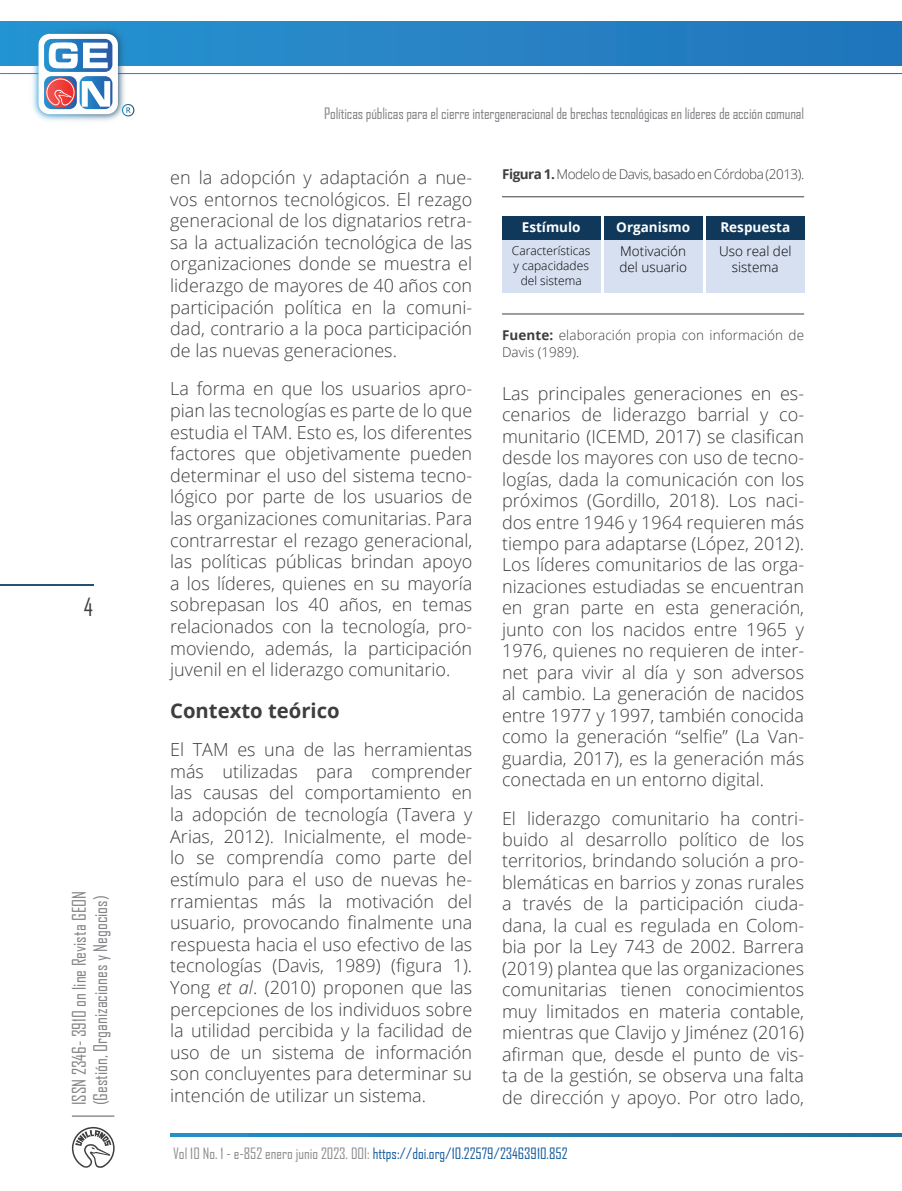
<style>
.page{position:relative;width:902px;height:1191px;background:#fff}
.page>*{position:absolute;margin:0;border:0;box-sizing:border-box;transform-origin:0 0}
.t1{font:24px "Agency FB";color:#3e3e3f}
.N1{font:700 20.25px "Open Sans";color:#3e3e3f}
.Cuerpo_de_Texto{font:300 18px/21.6px "Open Sans";color:#3e3e3f;text-align:justify}
.t2{font:18px/21.6px "Agency FB";color:#808285}
.t3{font:15px "Agency FB";letter-spacing:-.01em;color:#808285}
.t4{font:15px "Agency FB";color:#175d9e}
.t5{font:300 13.5px/23.4px "Open Sans";color:#000;text-align:center}
.Fuente{font:300 13.5px/16.5px "Open Sans";letter-spacing:.005em;color:#3e3e3f}
.Titulo_grafico{font:300 13.5px "Open Sans";letter-spacing:-.035em;color:#3e3e3f}
.t6{font:700 13.5px "Open Sans";color:#fff}
.t7{font:300 12px/15px "Open Sans";color:#000;text-align:center}
.s1{font-style:italic}
.s2{font-weight:700}
.s3{font-weight:700;color:#fff}
.s4{color:#8b8d90}
</style>
<div class="page">
<div style="left:1px;top:22px;width:900px;height:43px;background:#2781c4"></div>
<img style="left:0;top:21px;width:173px;height:100px">
<div style="left:39px;top:34px;width:79px;height:80px;background:#fdfdfd;border-radius:11px"></div>
<svg style="left:44px;top:39px;width:68px;height:70px"></svg>
<hr style="left:72px;top:1115px;width:42px;height:1px;background:#57585a">
<svg style="left:72px;top:1126px;width:43px;height:42px"></svg>
<svg style="left:170px;top:1133px;width:731px;height:4px;background:#217fb1"></svg>
<hr style="left:0;top:584px;width:93px;height:1px;background:#275172">
<hr style="left:502px;top:196px;width:302px;height:1px;background:#3e3e3f">
<hr style="left:502px;top:313px;width:302px;height:1px;background:#3e3e3f">
<div style="left:502px;top:216px;width:98px;height:24px;background:#10385a"></div>
<div style="left:502px;top:240px;width:98px;height:53px;background:#d6e0f1"></div>
<div style="left:604px;top:240px;width:98px;height:53px;background:#d6e0f1"></div>
<div style="left:604px;top:216px;width:98px;height:24px;background:#10385a"></div>
<div style="left:706px;top:240px;width:98px;height:53px;background:#d6e0f1"></div>
<div style="left:706px;top:216px;width:98px;height:24px;background:#10385a"></div>
<h1 class="t1" style="left:84px;top:592px;width:11px">4</h1>
<p class="t2" style="left:68px;top:1105px;width:216px;rotate:-90deg">ISSN 2346- 3910 on line Revista GEON (Gestión, Organizaciones y Negocios)</p>
<p class="t3" style="left:324px;top:105px;width:481px">Políticas públicas para el cierre intergeneracional de brechas tecnológicas en líderes de acción comunal</p>
<p class="Cuerpo_de_Texto" style="left:170px;top:166px;width:303px">en la adopción y adaptación a nue&shy;vos entornos tecnológicos. El rezago generacional de los dignatarios retra&shy;sa la actualización tecnológica de las organizaciones donde se muestra el liderazgo de mayores de 40 años con participación política en la comuni&shy;dad, contrario a la poca participación de las nuevas generaciones.</p>
<p class="Cuerpo_de_Texto" style="left:170px;top:377px;width:303px">La forma en que los usuarios apro&shy;pian las tecnologías es parte de lo que estudia el TAM. Esto es, los diferentes factores que objetivamente pueden determinar el uso del sistema tecno&shy;lógico por parte de los usuarios de las organizaciones comunitarias. Para contrarrestar el rezago generacional, las políticas públicas brindan apoyo a los líderes, quienes en su mayoría sobrepasan los 40 años, en temas relacionados con la tecnología, pro&shy;moviendo, además, la participación juvenil en el liderazgo comunitario.</p>
<p class="N1" style="left:170px;top:696px;width:171px">Contexto teórico</p>
<p class="Cuerpo_de_Texto" style="left:170px;top:738px;width:303px">El TAM es una de las herramientas más utilizadas para comprender las causas del comportamiento en la adopción de tecnología (Tavera y Arias, 2012). Inicialmente, el mode&shy;lo se comprendía como parte del estímulo para el uso de nuevas he&shy;rramientas más la motivación del usuario, provocando finalmente una respuesta hacia el uso efectivo de las tecnologías (Davis, 1989) (figura 1).<br>Yong <span class="s1">et al</span>. (2010) proponen que las percepciones de los individuos sobre la utilidad percibida y la facilidad de uso de un sistema de información son concluyentes para determinar su intención de utilizar un sistema.</p>
<p class="Titulo_grafico" style="left:502px;top:165px;width:304px"><span class="s2">Figura 1.</span> Modelo de Davis, basado en Córdoba (2013).</p>
<p class="t6" style="left:521px;top:218px;width:60px">Estímulo</p>
<p class="t7" style="left:512px;top:243px;width:80px">Características y capacidades del sistema</p>
<p class="t5" style="left:616px;top:215px;width:75px"><span class="s3">Organismo<br></span>Motivación</p>
<p class="t5" style="left:619px;top:255px;width:69px">del usuario</p>
<p class="t5" style="left:719px;top:215px;width:74px;text-align:left"><span class="s3">Respuesta<br></span>Uso real del</p>
<p class="t5" style="left:731px;top:255px;width:48px">sistema</p>
<p class="Fuente" style="left:502px;top:327px;width:303px"><span class="s2">Fuente:</span> elaboración propia con información de<br>Davis (1989).</p>
<p class="Cuerpo_de_Texto" style="left:502px;top:382px;width:303px">Las principales generaciones en es&shy;cenarios de liderazgo barrial y co&shy;munitario (ICEMD, 2017) se clasifican desde los mayores con uso de tecno&shy;logías, dada la comunicación con los próximos (Gordillo, 2018). Los naci&shy;dos entre 1946 y 1964 requieren más tiempo para adaptarse (López, 2012).<br>Los líderes comunitarios de las orga&shy;nizaciones estudiadas se encuentran en gran parte en esta generación, junto con los nacidos entre 1965 y 1976, quienes no requieren de inter&shy;net para vivir al día y son adversos al cambio. La generación de nacidos entre 1977 y 1997, también conocida como la generación “selfie” (La Van&shy;guardia, 2017), es la generación más conectada en un entorno digital.</p>
<p class="Cuerpo_de_Texto" style="left:502px;top:806px;width:303px">El liderazgo comunitario ha contri&shy;buido al desarrollo político de los territorios, brindando solución a pro&shy;blemáticas en barrios y zonas rurales a través de la participación ciuda&shy;dana, la cual es regulada en Colom&shy;bia por la Ley 743 de 2002. Barrera (2019) plantea que las organizaciones comunitarias tienen conocimientos muy limitados en materia contable, mientras que Clavijo y Jiménez (2016) afirman que, desde el punto de vis&shy;ta de la gestión, se observa una falta de dirección y apoyo. Por otro lado,</p>
<p class="t4" style="left:173px;top:1144px;width:396px"><span class="s4">Vol 10 No. 1 - e-852 enero junio 2023. DOI:</span> https://doi.org/10.22579/23463910.852</p>
</div>
